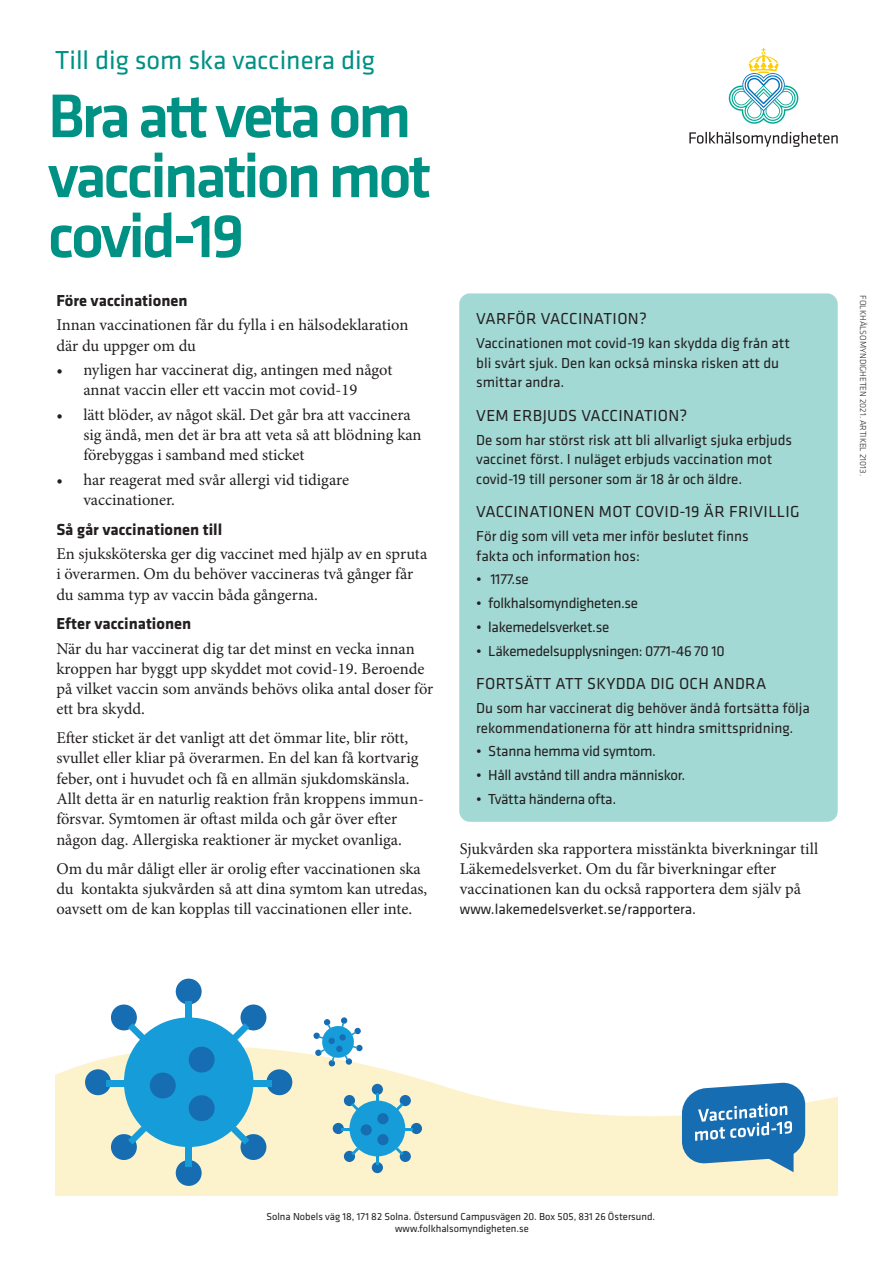
<style>
.page{position:relative;width:893px;height:1263px;background:#fff}
.page>*{position:absolute;margin:0;border:0;box-sizing:border-box;transform-origin:0 0}
.RUBRIK{font:500 63.9px "Klavika";letter-spacing:-.05em;color:#009185}
.RUBRIK_1{font:27px "Klavika";color:#009185}
.Brödtext{font:16.5px/20.2px "Minion Pro";color:#231f20}
.Bröd_2_luft{font:16.5px/20.4px "Minion Pro";color:#231f20}
.Mellis2{font:16.5px "Klavika";letter-spacing:.02em;color:#231f20}
.Mellis{font:700 16.5px "Klavika";color:#231f20}
.Fakta{font:15px/19.5px "Klavika";color:#231f20}
.Fakta-2{font:15px "Klavika";letter-spacing:-.02em;color:#231f20}
.t1{font:10.5px/12px "Klavika";color:#231f20;text-align:center}
.isbn{font:300 9px "Klavika";color:#231f20}
</style>
<div class="page">
<svg style="left:55px;top:1041px;width:783px;height:155px;fill:#fcf3cd"></svg>
<div style="left:459px;top:293px;width:379px;height:529px;background:#a3d9d4;border-radius:11px"></div>
<svg style="left:689px;top:132px;width:149px;height:15px"></svg>
<svg style="left:729px;top:48px;width:69px;height:76px"></svg>
<div style="left:124px;top:1017px;width:129px;height:130px;background:#169cd8;border-radius:50%"></div>
<div style="left:266px;top:1069px;width:26px;height:26px;background:#176db1;border-radius:50%"></div>
<div style="left:176px;top:978px;width:26px;height:26px;background:#176db1;border-radius:50%"></div>
<div style="left:189px;top:1046px;width:26px;height:26px;background:#176db1;border-radius:50%"></div>
<div style="left:150px;top:1072px;width:26px;height:26px;background:#176db1;border-radius:50%"></div>
<div style="left:189px;top:1095px;width:26px;height:26px;background:#176db1;border-radius:50%"></div>
<div style="left:241px;top:1004px;width:25px;height:26px;background:#176db1;border-radius:50%"></div>
<div style="left:111px;top:1004px;width:26px;height:26px;background:#176db1;border-radius:50%"></div>
<div style="left:241px;top:1134px;width:25px;height:26px;background:#176db1;border-radius:50%"></div>
<div style="left:111px;top:1134px;width:26px;height:26px;background:#176db1;border-radius:50%"></div>
<div style="left:176px;top:1160px;width:26px;height:26px;background:#176db1;border-radius:50%"></div>
<div style="left:85px;top:1069px;width:26px;height:26px;background:#176db1;border-radius:50%"></div>
<div style="left:185px;top:1001px;width:7px;height:20px;background:#169cd8"></div>
<div style="left:185px;top:1147px;width:7px;height:19px;background:#169cd8"></div>
<div style="left:106px;top:1081px;width:20px;height:6px;background:#169cd8"></div>
<div style="left:252px;top:1081px;width:19px;height:6px;background:#169cd8"></div>
<svg style="left:128px;top:1023px;width:18px;height:18px"></svg>
<svg style="left:231px;top:1126px;width:18px;height:18px"></svg>
<svg style="left:128px;top:1126px;width:18px;height:18px"></svg>
<svg style="left:231px;top:1023px;width:18px;height:18px"></svg>
<div style="left:349px;top:1100px;width:56px;height:56px;background:#169cd8;border-radius:50%"></div>
<div style="left:411px;top:1123px;width:11px;height:11px;background:#176db1;border-radius:50%"></div>
<div style="left:372px;top:1084px;width:11px;height:11px;background:#176db1;border-radius:50%"></div>
<div style="left:377px;top:1113px;width:12px;height:11px;background:#176db1;border-radius:50%"></div>
<div style="left:361px;top:1124px;width:11px;height:11px;background:#176db1;border-radius:50%"></div>
<div style="left:377px;top:1134px;width:12px;height:11px;background:#176db1;border-radius:50%"></div>
<div style="left:400px;top:1095px;width:11px;height:11px;background:#176db1;border-radius:50%"></div>
<div style="left:344px;top:1095px;width:11px;height:11px;background:#176db1;border-radius:50%"></div>
<div style="left:400px;top:1151px;width:11px;height:11px;background:#176db1;border-radius:50%"></div>
<div style="left:344px;top:1151px;width:11px;height:11px;background:#176db1;border-radius:50%"></div>
<div style="left:372px;top:1162px;width:11px;height:11px;background:#176db1;border-radius:50%"></div>
<div style="left:333px;top:1123px;width:11px;height:11px;background:#176db1;border-radius:50%"></div>
<svg style="left:376px;top:1093px;width:3px;height:7px"></svg>
<svg style="left:376px;top:1156px;width:3px;height:9px"></svg>
<svg style="left:342px;top:1128px;width:7px;height:2px"></svg>
<svg style="left:405px;top:1128px;width:8px;height:2px"></svg>
<svg style="left:351px;top:1103px;width:8px;height:8px"></svg>
<svg style="left:396px;top:1147px;width:7px;height:8px"></svg>
<svg style="left:351px;top:1147px;width:8px;height:8px"></svg>
<svg style="left:396px;top:1103px;width:7px;height:8px"></svg>
<svg style="left:313px;top:1017px;width:50px;height:50px"></svg>
<svg style="left:682px;top:1083px;width:123px;height:89px;background:#5391be"></svg>
<h1 class="RUBRIK_1" style="left:55px;top:43px;width:321px">Till dig som ska vaccinera dig</h1>
<h1 class="RUBRIK" style="left:48px;top:73px;width:365px">Bra att veta om</h1>
<h1 class="RUBRIK" style="left:48px;top:133px;width:385px">vaccination mot</h1>
<h1 class="RUBRIK" style="left:48px;top:193px;width:198px">covid-19</h1>
<h2 class="Mellis" style="left:56px;top:288px;width:133px">Före vaccinationen</h2>
<p class="Brödtext" style="left:56px;top:315px;width:354px">Innan vaccinationen får du fylla i en hälsodeklaration där du uppger om du</p>
<p class="Brödtext" style="left:56px;top:360px;width:338px;text-align:center">• nyligen har vaccinerat dig, antingen med något annat vaccin eller ett vaccin mot covid-19</p>
<p class="Brödtext" style="left:83px;top:404px;width:340px;text-indent:-27px">• lätt blöder, av något skäl. Det går bra att vaccinera sig ändå, men det är bra att veta så att blödning kan förebyggas i samband med sticket</p>
<p class="Brödtext" style="left:83px;top:469px;width:267px;text-indent:-27px">• har reagerat med svår allergi vid tidigare vaccinationer.</p>
<h2 class="Mellis" style="left:56px;top:517px;width:168px">Så går vaccinationen till</h2>
<p class="Brödtext" style="left:56px;top:544px;width:372px">En sjuksköterska ger dig vaccinet med hjälp av en spruta i överarmen. Om du behöver vaccineras två gånger får du samma typ av vaccin båda gångerna.</p>
<h2 class="Mellis" style="left:56px;top:612px;width:137px">Efter vaccinationen</h2>
<p class="Brödtext" style="left:56px;top:638px;width:379px">När du har vaccinerat dig tar det minst en vecka innan kroppen har byggt upp skyddet mot covid-19. Beroende på vilket vaccin som används behövs olika antal doser för ett bra skydd.</p>
<p class="Bröd_2_luft" style="left:56px;top:728px;width:369px">Efter sticket är det vanligt att det ömmar lite, blir rött, svullet eller kliar på överarmen. En del kan få kortvarig feber, ont i huvudet och få en allmän sjukdomskänsla.<br>Allt detta är en naturlig reaktion från kroppens immun&shy;försvar. Symtomen är oftast milda och går över efter någon dag. Allergiska reaktioner är mycket ovanliga.</p>
<p class="Bröd_2_luft" style="left:56px;top:858px;width:372px">Om du mår dåligt eller är orolig efter vaccinationen ska du kontakta sjukvården så att dina symtom kan utredas, oavsett om de kan kopplas till vaccinationen eller inte.</p>
<h3 class="Mellis2" style="left:476px;top:308px;width:172px">VARFÖR VACCINATION?</h3>
<p class="Fakta" style="left:476px;top:333px;width:315px">Vaccinationen mot covid-19 kan skydda dig från att bli svårt sjuk. Den kan också minska risken att du smittar andra.</p>
<h3 class="Mellis2" style="left:476px;top:405px;width:213px">VEM ERBJUDS VACCINATION?</h3>
<p class="Fakta" style="left:476px;top:429px;width:317px">De som har störst risk att bli allvarligt sjuka erbjuds vaccinet först. I nuläget erbjuds vaccination mot covid-19 till personer som är 18 år och äldre.</p>
<h3 class="Mellis2" style="left:476px;top:501px;width:325px">VACCINATIONEN MOT COVID-19 ÄR FRIVILLIG</h3>
<p class="Fakta" style="left:476px;top:526px;width:274px">För dig som vill veta mer inför beslutet finns fakta och information hos:</p>
<p class="Fakta" style="left:476px;top:569px;width:54px">• 1177.se</p>
<p class="Fakta-2" style="left:476px;top:593px;width:163px">• folkhalsomyndigheten.se</p>
<p class="Fakta-2" style="left:476px;top:617px;width:135px">• lakemedelsverket.se</p>
<p class="Fakta-2" style="left:476px;top:641px;width:250px">• Läkemedelsupplysningen: 0771-46 70 10</p>
<h3 class="Mellis2" style="left:476px;top:673px;width:292px">FORTSÄTT ATT SKYDDA DIG OCH ANDRA</h3>
<p class="Fakta" style="left:476px;top:698px;width:335px">Du som har vaccinerat dig behöver ändå fortsätta följa rekommendationerna för att hindra smittspridning.</p>
<p class="Fakta-2" style="left:476px;top:742px;width:181px">• Stanna hemma vid symtom.</p>
<p class="Fakta-2" style="left:476px;top:765px;width:210px">• Håll avstånd till andra människor.</p>
<p class="Fakta-2" style="left:476px;top:789px;width:141px">• Tvätta händerna ofta.</p>
<p class="Bröd_2_luft" style="left:460px;top:839px;width:360px">Sjukvården ska rapportera misstänkta biverkningar till<br>Läkemedelsverket. Om du får biverkningar efter vaccinationen kan du också rapportera dem själv på</p>
<p class="Fakta" style="left:460px;top:899px;width:238px">www.lakemedelsverket.se/rapportera.</p>
<p class="isbn" style="left:868px;top:295px;width:182px;rotate:90deg">FOLKHÄLSOMYNDIGHETEN 2021. ARTIKEL 21013.</p>
<p class="t1" style="left:266px;top:1210px;width:390px">Solna Nobels väg 18, 171 82 Solna. Östersund Campusvägen 20. Box 505, 831 26 Östersund. www.folkhalsomyndigheten.se</p>
</div>
